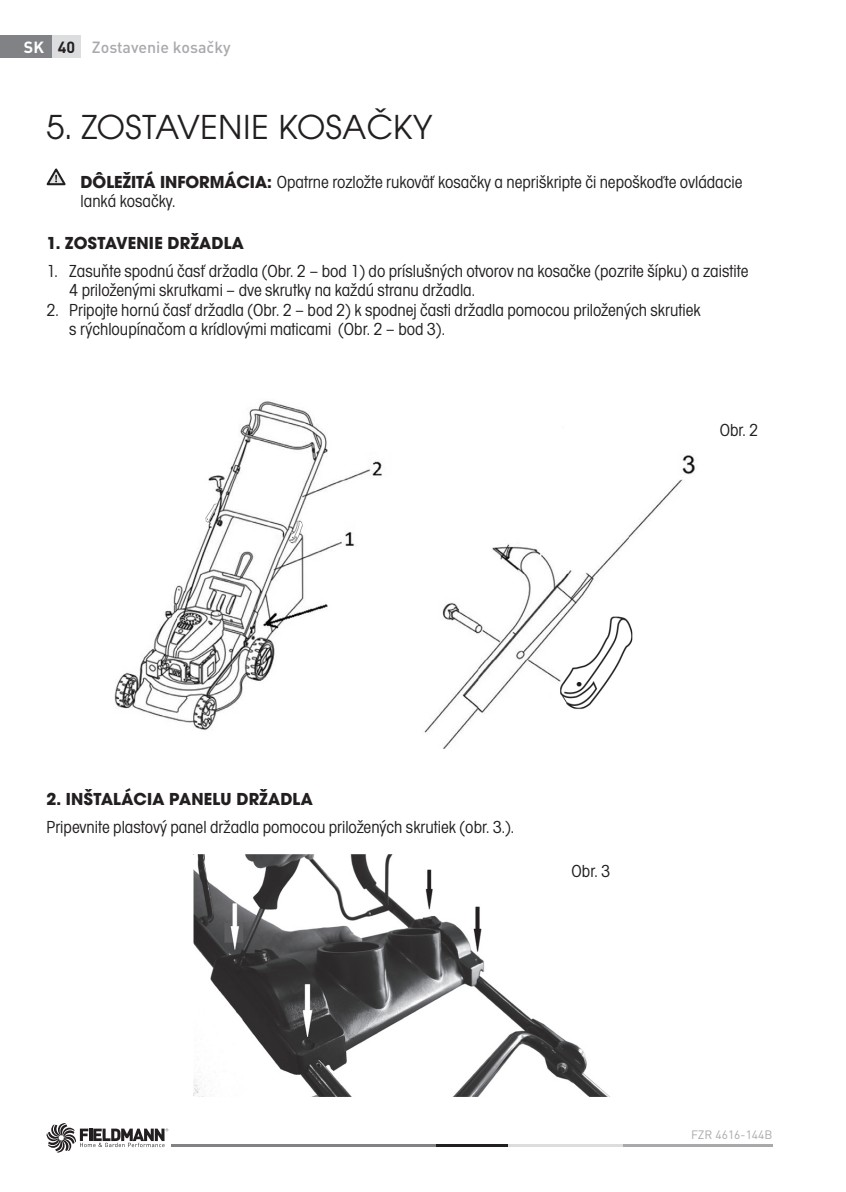
<style>
.page{position:relative;width:846px;height:1192px;background:#fff}
.page>*{position:absolute;margin:0;border:0;box-sizing:border-box;transform-origin:0 0}
.t1{font:36px "Avant Gar Got Itc TOT Boo";letter-spacing:.015em;color:#231f20}
.t2{font:18px/19.4px "Avant Gar Got Itc TOT Boo Con";color:#231f20}
.t3{font:700 18px "Avant Gar Got Itc TOT";letter-spacing:.015em;color:#231f20}
.t4{font:500 16px "DIN Pro";color:#a8a9ad}
.t5{font:700 16px "DIN Pro";color:#fff}
.t6{font:12px "DIN Pro";color:#a8a9ad}
.s1{color:#231f20}
.s2{font-family:"Avant Gar Got Itc TOT";font-weight:700}
</style>
<div class="page">
<hr style="left:622px;top:1144px;width:150px;height:2px;background:#a8a9ad">
<hr style="left:507px;top:1144px;width:115px;height:2px;background:#dcdddf">
<hr style="left:171px;top:1144px;width:265px;height:2px;background:#808285">
<hr style="left:436px;top:1144px;width:71px;height:2px;background:#231f20">
<svg style="left:46px;top:1123px;width:122px;height:29px"></svg>
<div style="left:0;top:35px;width:52px;height:23px;background:#808285"></div>
<div style="left:52px;top:35px;width:29px;height:23px;background:#dcdddf"></div>
<svg style="left:47px;top:168px;width:19px;height:17px"></svg>
<img style="left:193px;top:854px;width:416px;height:242px">
<img style="left:114px;top:401px;width:581px;height:347px">
<p class="t5" style="left:24px;top:36px;width:53px">SK <span class="s1">40</span></p>
<p class="t4" style="left:92px;top:36px;width:140px">Zostavenie kosačky</p>
<h1 class="t1" style="left:47px;top:106px;width:387px">5. ZOSTAVENIE KOSAČKY</h1>
<p class="t2" style="left:81px;top:172px;width:663px"><span class="s2">DÔLEŽITÁ INFORMÁCIA:</span> Opatrne rozložte rukoväť kosačky a nepriškripte či nepoškoďte ovládacie lanká kosačky.</p>
<p class="t3" style="left:47px;top:232px;width:199px">1. ZOSTAVENIE DRŽADLA</p>
<p class="t2" style="left:69px;top:261px;width:680px;text-indent:-23px">1. Zasuňte spodnú časť držadla (Obr. 2 – bod 1) do príslušných otvorov na kosačke (pozrite šípku) a zaistite<br>4 priloženými skrutkami – dve skrutky na každú stranu držadla.</p>
<p class="t2" style="left:69px;top:300px;width:633px;text-indent:-23px">2. Pripojte hornú časť držadla (Obr. 2 – bod 2) k spodnej časti držadla pomocou priložených skrutiek s rýchloupínačom a krídlovými maticami (Obr. 2 – bod 3).</p>
<p class="t2" style="left:720px;top:420px;width:40px">Obr. 2</p>
<p class="t3" style="left:47px;top:788px;width:268px">2. INŠTALÁCIA PANELU DRŽADLA</p>
<p class="t2" style="left:47px;top:817px;width:469px">Pripevnite plastový panel držadla pomocou priložených skrutiek (obr. 3.).</p>
<p class="t2" style="left:571px;top:861px;width:40px">Obr. 3</p>
<p class="t6" style="left:691px;top:1124px;width:83px">FZR 4616-144B</p>
</div>
